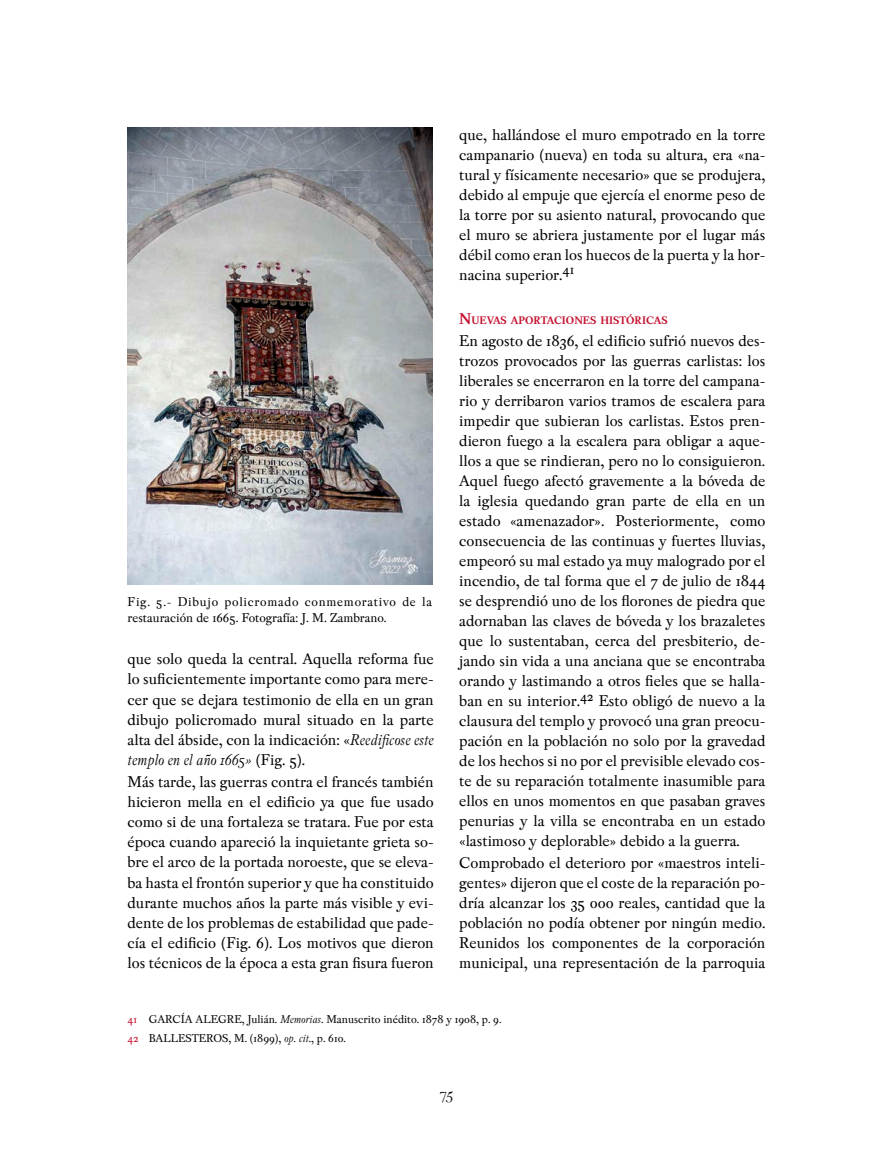
<style>
.page{position:relative;width:893px;height:1170px;background:#fff}
.page>*{position:absolute;margin:0;border:0;box-sizing:border-box;transform-origin:0 0}
.t1{font:18px "Peleguer";color:#000}
.t2{font:16.5px/20px "Pradell";color:#000;text-align:justify}
.t3{font:13.5px/16.5px "Pradell";letter-spacing:.01em;color:#000}
.t4{font:12px/19.2px "Pradell";color:#000}
.t5{font:700 11.55px "Pradell";color:#c4112f}
.s1{font-style:italic}
.s2{font-size:16.5px}
.s3{color:#c4112f}
</style>
<div class="page">
<img style="left:128px;top:128px;width:304px;height:457px">
<p class="t3" style="left:128px;top:593px;width:306px">Fig. 5.- Dibujo policromado conmemorativo de la restauración de 1665. Fotografía: J. M. Zambrano.</p>
<p class="t2" style="left:128px;top:649px;width:308px">que solo queda la central. Aquella reforma fue lo suficientemente importante como para mere&shy;cer que se dejara testimonio de ella en un gran dibujo policromado mural situado en la parte alta del ábside, con la indicación: «<span class="s1">Reedificose este templo en el año 1665»</span> (Fig. 5).</p>
<p class="t2" style="left:128px;top:771px;width:308px">Más tarde, las guerras contra el francés también hicieron mella en el edificio ya que fue usado como si de una fortaleza se tratara. Fue por esta época cuando apareció la inquietante grieta so&shy;bre el arco de la portada noroeste, que se eleva&shy;ba hasta el frontón superior y que ha constituido durante muchos años la parte más visible y evi&shy;dente de los problemas de estabilidad que pade&shy;cía el edificio (Fig. 6). Los motivos que dieron los técnicos de la época a esta gran fisura fueron</p>
<p class="t2" style="left:459px;top:125px;width:308px">que, hallándose el muro empotrado en la torre campanario (nueva) en toda su altura, era «na&shy;tural y físicamente necesario» que se produjera, debido al empuje que ejercía el enorme peso de la torre por su asiento natural, provocando que el muro se abriera justamente por el lugar más débil como eran los huecos de la puerta y la hor&shy;nacina superior.<sup>41</sup></p>
<p class="t5" style="left:459px;top:314px;width:210px"><span class="s2">N</span>UEVAS APORTACIONES HISTÓRICAS</p>
<p class="t2" style="left:459px;top:331px;width:308px">En agosto de 1836, el edificio sufrió nuevos des&shy;trozos provocados por las guerras carlistas: los liberales se encerraron en la torre del campana&shy;rio y derribaron varios tramos de escalera para impedir que subieran los carlistas. Estos pren&shy;dieron fuego a la escalera para obligar a aque&shy;llos a que se rindieran, pero no lo consiguieron.<br>Aquel fuego afectó gravemente a la bóveda de la iglesia quedando gran parte de ella en un estado «amenazador». Posteriormente, como consecuencia de las continuas y fuertes lluvias, empeoró su mal estado ya muy malogrado por el incendio, de tal forma que el 7 de julio de 1844 se desprendió uno de los florones de piedra que adornaban las claves de bóveda y los brazaletes que lo sustentaban, cerca del presbiterio, de&shy;jando sin vida a una anciana que se encontraba orando y lastimando a otros fieles que se halla&shy;ban en su interior.<sup>42</sup> Esto obligó de nuevo a la clausura del templo y provocó una gran preocu&shy;pación en la población no solo por la gravedad de los hechos si no por el previsible elevado cos&shy;te de su reparación totalmente inasumible para ellos en unos momentos en que pasaban graves penurias y la villa se encontraba en un estado «lastimoso y deplorable» debido a la guerra.</p>
<p class="t2" style="left:459px;top:852px;width:308px">Comprobado el deterioro por «maestros inteli&shy;gentes» dijeron que el coste de la reparación po&shy;dría alcanzar los 35 000 reales, cantidad que la población no podía obtener por ningún medio.<br>Reunidos los componentes de la corporación municipal, una representación de la parroquia</p>
<p class="t4" style="left:128px;top:1009px;width:375px"><span class="s3">41</span> GARCÍA ALEGRE, Julián. <span class="s1">Memorias</span>. Manuscrito inédito. 1878 y 1908, p. 9.<br><span class="s3">42</span> BALLESTEROS, M. (1899), <span class="s1">op. cit</span>., p. 610.</p>
<p class="t1" style="left:440px;top:1083px;width:15px">75</p>
</div>
